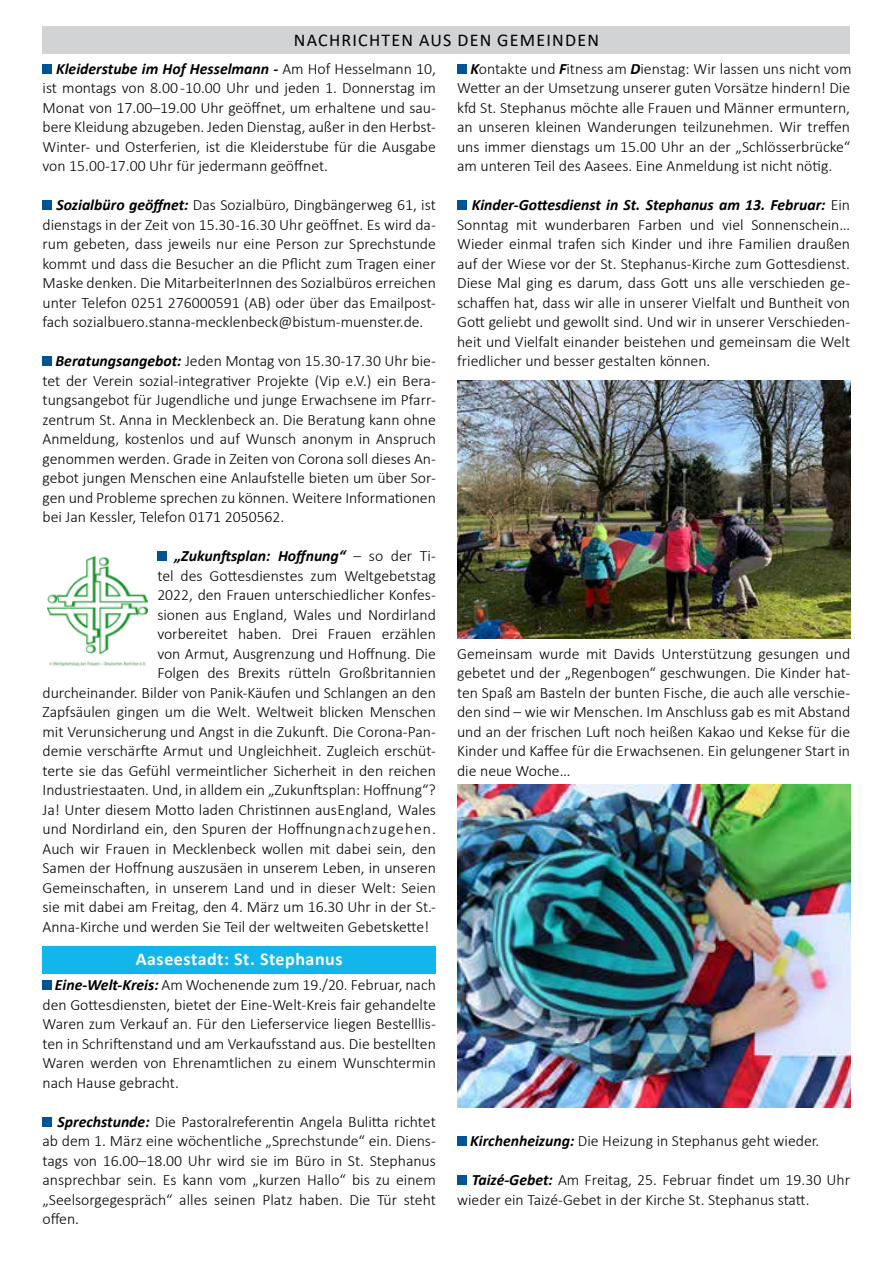
<style>
.page{position:relative;width:893px;height:1263px;background:#fff}
.page>*{position:absolute;margin:0;border:0;box-sizing:border-box;transform-origin:0 0}
.t1{font:18px "Calibri";letter-spacing:.07em;color:#000}
.t2{font:700 18px "Calibri";letter-spacing:.03em;color:#fff}
.t3{font:300 15.75px/19.5px "Calibri";color:#000;text-align:justify}
.t4{font:italic 700 15.75px "Calibri";color:#000}
.s1{font-weight:700;font-style:italic}
.s2{font-weight:300;font-style:normal}
</style>
<div class="page">
<div style="left:43px;top:64px;width:9px;height:10px;background:#005496"></div>
<div style="left:43px;top:201px;width:9px;height:9px;background:#005496"></div>
<div style="left:43px;top:357px;width:9px;height:9px;background:#005496"></div>
<div style="left:157px;top:552px;width:10px;height:9px;background:#005496"></div>
<div style="left:43px;top:981px;width:9px;height:9px;background:#005496"></div>
<div style="left:43px;top:1117px;width:9px;height:10px;background:#005496"></div>
<div style="left:43px;top:27px;width:807px;height:27px;background:#d1d3d4"></div>
<div style="left:457px;top:64px;width:10px;height:10px;background:#005496"></div>
<div style="left:457px;top:201px;width:10px;height:9px;background:#005496"></div>
<div style="left:457px;top:1137px;width:10px;height:9px;background:#005496"></div>
<div style="left:457px;top:1176px;width:10px;height:9px;background:#005496"></div>
<img style="left:457px;top:381px;width:393px;height:258px">
<img style="left:48px;top:556px;width:100px;height:110px">
<div style="left:43px;top:946px;width:393px;height:28px;background:#13b6eb"></div>
<img style="left:457px;top:784px;width:393px;height:324px">
<p class="t1" style="left:294px;top:28px;width:307px">NACHRICHTEN AUS DEN GEMEINDEN</p>
<p class="t3" style="left:457px;top:58px;width:396px;text-indent:13px"><span class="s1">K</span>ontakte und <span class="s1">F</span>itness am <span class="s1">D</span>ienstag: Wir lassen uns nicht vom Wetter an der Umsetzung unserer guten Vorsätze hindern! Die kfd St. Stephanus möchte alle Frauen und Männer ermuntern, an unseren kleinen Wanderungen teilzunehmen. Wir treffen uns immer dienstags um 15.00 Uhr an der „Schlösserbrücke“ am unteren Teil des Aasees. Eine Anmeldung ist nicht nötig.</p>
<p class="t3" style="left:457px;top:195px;width:395px;text-indent:15px"><span class="s1">Kinder-Gottesdienst in St. Stephanus am 13. Februar:</span> Ein Sonntag mit wunderbaren Farben und viel Sonnenschein… Wieder einmal trafen sich Kinder und ihre Familien draußen auf der Wiese vor der St. Stephanus-Kirche zum Gottesdienst.<br>Diese Mal ging es darum, dass Gott uns alle verschieden ge&shy;schaffen hat, dass wir alle in unserer Vielfalt und Buntheit von Gott geliebt und gewollt sind. Und wir in unserer Verschieden&shy;heit und Vielfalt einander beistehen und gemeinsam die Welt friedlicher und besser gestalten können.</p>
<p class="t3" style="left:43px;top:58px;width:395px;text-indent:14px"><span class="s1">Kleiderstube im Hof Hesselmann -</span> Am Hof Hesselmann 10, ist montags von 8.00 -10.00 Uhr und jeden 1. Donnerstag im Monat von 17.00–19.00 Uhr geöffnet, um erhaltene und sau&shy;bere Kleidung abzugeben. Jeden Dienstag, außer in den Herbst-Winter- und Osterferien, ist die Kleiderstube für die Ausgabe von 15.00-17.00 Uhr für jedermann geöffnet.</p>
<p class="t3" style="left:43px;top:195px;width:395px;text-indent:14px"><span class="s1">Sozialbüro geöffnet:</span> Das Sozialbüro, Dingbängerweg 61, ist dienstags in der Zeit von 15.30 -16.30 Uhr geöffnet. Es wird da&shy;rum gebeten, dass jeweils nur eine Person zur Sprechstunde kommt und dass die Besucher an die Pflicht zum Tragen einer Maske denken. Die MitarbeiterInnen des Sozialbüros erreichen unter Telefon 0251 276000591 (AB) oder über das Emailpost&shy;fach sozialbuero.stanna-mecklenbeck@bistum-muenster.de.</p>
<p class="t3" style="left:43px;top:351px;width:395px;text-indent:13px"><span class="s1">Beratungsangebot:</span> Jeden Montag von 15.30-17.30 Uhr bie&shy;tet der Verein sozial-integrativer Projekte (Vip e.V.) ein Bera&shy;tungsangebot für Jugendliche und junge Erwachsene im Pfarr&shy;zentrum St. Anna in Mecklenbeck an. Die Beratung kann ohne Anmeldung, kostenlos und auf Wunsch anonym in Anspruch genommen werden. Grade in Zeiten von Corona soll dieses An&shy;gebot jungen Menschen eine Anlaufstelle bieten um über Sor&shy;gen und Probleme sprechen zu können. Weitere Informationen bei Jan Kessler, Telefon 0171 2050562.</p>
<p class="t4" style="left:174px;top:545px;width:263px">„Zukunftsplan: Hoffnung“ <span class="s2">– so der Ti-</span></p>
<p class="t3" style="left:157px;top:565px;width:280px">tel des Gottesdienstes zum Weltgebetstag</p>
<p class="t3" style="left:157px;top:585px;width:280px">2022, den Frauen unterschiedlicher Konfes-</p>
<p class="t3" style="left:157px;top:604px;width:280px">sionen aus England, Wales und Nordirland</p>
<p class="t3" style="left:157px;top:624px;width:280px">vorbereitet haben. Drei Frauen erzählen</p>
<p class="t3" style="left:157px;top:643px;width:280px">von Armut, Ausgrenzung und Hoffnung. Die</p>
<p class="t3" style="left:157px;top:663px;width:280px">Folgen des Brexits rütteln Großbritannien</p>
<p class="t3" style="left:43px;top:682px;width:395px">durcheinander. Bilder von Panik-Käufen und Schlangen an den</p>
<p class="t3" style="left:43px;top:702px;width:395px">Zapfsäulen gingen um die Welt. Weltweit blicken Menschen</p>
<p class="t3" style="left:43px;top:721px;width:395px">mit Verunsicherung und Angst in die Zukunft. Die Corona-Pan-</p>
<p class="t3" style="left:43px;top:741px;width:395px">demie verschärfte Armut und Ungleichheit. Zugleich erschüt-</p>
<p class="t3" style="left:43px;top:760px;width:395px">terte sie das Gefühl vermeintlicher Sicherheit in den reichen</p>
<p class="t3" style="left:43px;top:780px;width:395px">Industriestaaten. Und, in alldem ein „Zukunftsplan: Hoffnung“?</p>
<p class="t3" style="left:43px;top:799px;width:395px">Ja! Unter diesem Motto laden Christinnen aus England, Wales</p>
<p class="t3" style="left:43px;top:819px;width:395px">und Nordirland ein, den Spuren der Hoffnung nachzugehen.</p>
<p class="t3" style="left:43px;top:838px;width:395px">Auch wir Frauen in Mecklenbeck wollen mit dabei sein, den</p>
<p class="t3" style="left:43px;top:858px;width:395px">Samen der Hoffnung auszusäen in unserem Leben, in unseren</p>
<p class="t3" style="left:43px;top:877px;width:395px">Gemeinschaften, in unserem Land und in dieser Welt: Seien</p>
<p class="t3" style="left:43px;top:897px;width:395px">sie mit dabei am Freitag, den 4. März um 16.30 Uhr in der St.-</p>
<p class="t3" style="left:43px;top:916px;width:388px">Anna-Kirche und werden Sie Teil der weltweiten Gebetskette!</p>
<p class="t3" style="left:457px;top:643px;width:395px">Gemeinsam wurde mit Davids Unterstützung gesungen und gebetet und der „Regenbogen“ geschwungen. Die Kinder hat&shy;ten Spaß am Basteln der bunten Fische, die auch alle verschie&shy;den sind – wie wir Menschen. Im Anschluss gab es mit Abstand und an der frischen Luft noch heißen Kakao und Kekse für die Kinder und Kaffee für die Erwachsenen. Ein gelungener Start in die neue Woche…</p>
<p class="t2" style="left:136px;top:946px;width:208px">Aaseestadt: St. Stephanus</p>
<p class="t3" style="left:43px;top:975px;width:395px;text-indent:12px"><span class="s1">Eine-Welt-Kreis:</span> Am Wochenende zum 19./20. Februar, nach den Gottesdiensten, bietet der Eine-Welt-Kreis fair gehandelte Waren zum Verkauf an. Für den Lieferservice liegen Bestelllis&shy;ten in Schriftenstand und am Verkaufsstand aus. Die bestellten Waren werden von Ehrenamtlichen zu einem Wunschtermin nach Hause gebracht.</p>
<p class="t3" style="left:43px;top:1111px;width:395px;text-indent:15px"><span class="s1">Sprechstunde:</span> Die Pastoralreferentin Angela Bulitta richtet ab dem 1. März eine wöchentliche „Sprechstunde“ ein. Diens&shy;tags von 16.00–18.00 Uhr wird sie im Büro in St. Stephanus ansprechbar sein. Es kann vom „kurzen Hallo“ bis zu einem „Seelsorgegespräch“ alles seinen Platz haben. Die Tür steht offen.</p>
<p class="t3" style="left:470px;top:1131px;width:351px"><span class="s1">Kirchenheizung:</span> Die Heizung in Stephanus geht wieder.</p>
<p class="t3" style="left:457px;top:1170px;width:395px;text-indent:15px"><span class="s1">Taizé-Gebet:</span> Am Freitag, 25. Februar findet um 19.30 Uhr wieder ein Taizé-Gebet in der Kirche St. Stephanus statt.</p>
</div>
